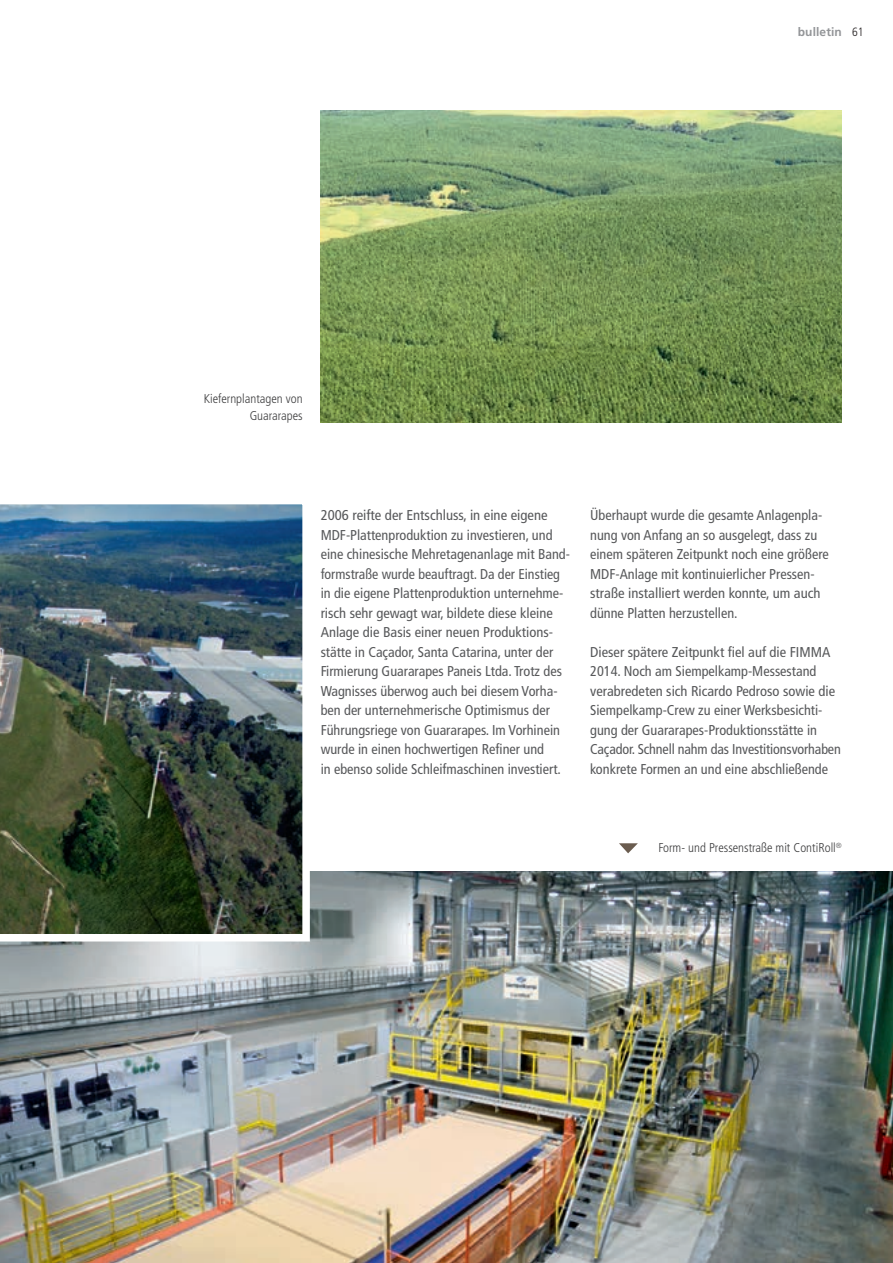
<style>
.page{position:relative;width:893px;height:1263px;background:#fff}
.page>*{position:absolute;margin:0;border:0;box-sizing:border-box;transform-origin:0 0}
.t1{font:condensed 14.25px/19.5px "Frutiger";color:#57585a}
.t2{font:300 condensed 12.75px/16.5px "Frutiger";color:#3e3e3f;text-align:right}
.t3{font:700 12px "Frutiger";letter-spacing:.01em;color:#939598}
.s1{font-weight:300;font-stretch:condensed;color:#231f20}
</style>
<div class="page">
<img style="left:0;top:871px;width:893px;height:392px">
<img style="left:0;top:504px;width:310px;height:437px">
<img style="left:321px;top:111px;width:521px;height:312px">
<svg style="left:619px;top:843px;width:19px;height:10px"></svg>
<p class="t3" style="left:798px;top:25px;width:67px">bulletin <span class="s1">61</span></p>
<p class="t2" style="left:204px;top:391px;width:100px">Kiefernplantagen von<br>Guararapes</p>
<p class="t1" style="left:321px;top:505px;width:251px">2006 reifte der Entschluss, in eine eigene MDF-Plattenproduktion zu investieren, und eine chinesische Mehretagenanlage mit Band&shy;formstraße wurde beauftragt. Da der Einstieg in die eigene Plattenproduktion unternehme&shy;risch sehr gewagt war, bildete diese kleine Anlage die Basis einer neuen Produktions&shy;stätte in Caçador, Santa Catarina, unter der Firmierung Guararapes Paneis Ltda. Trotz des Wagnisses überwog auch bei diesem Vorha&shy;ben der unternehmerische Optimismus der Führungsriege von Guararapes. Im Vorhinein wurde in einen hochwertigen Refiner und<br>in ebenso solide Schleifmaschinen investiert.</p>
<p class="t1" style="left:590px;top:505px;width:240px">Überhaupt wurde die gesamte Anlagenpla&shy;nung von Anfang an so ausgelegt, dass zu einem späteren Zeitpunkt noch eine größere MDF-Anlage mit kontinuierlicher Pressen&shy;straße installiert werden konnte, um auch dünne Platten herzustellen.</p>
<p class="t1" style="left:590px;top:642px;width:252px">Dieser spätere Zeitpunkt fiel auf die FIMMA 2014. Noch am Siempelkamp-Messestand verabredeten sich Ricardo Pedroso sowie die Siempelkamp-Crew zu einer Werksbesichti&shy;gung der Guararapes-Produktionsstätte in Caçador. Schnell nahm das Investitionsvorhaben konkrete Formen an und eine abschließende</p>
<p class="t2" style="left:658px;top:840px;width:185px">Form- und Pressenstraße mit ContiRoll<sup>®</sup></p>
</div>
